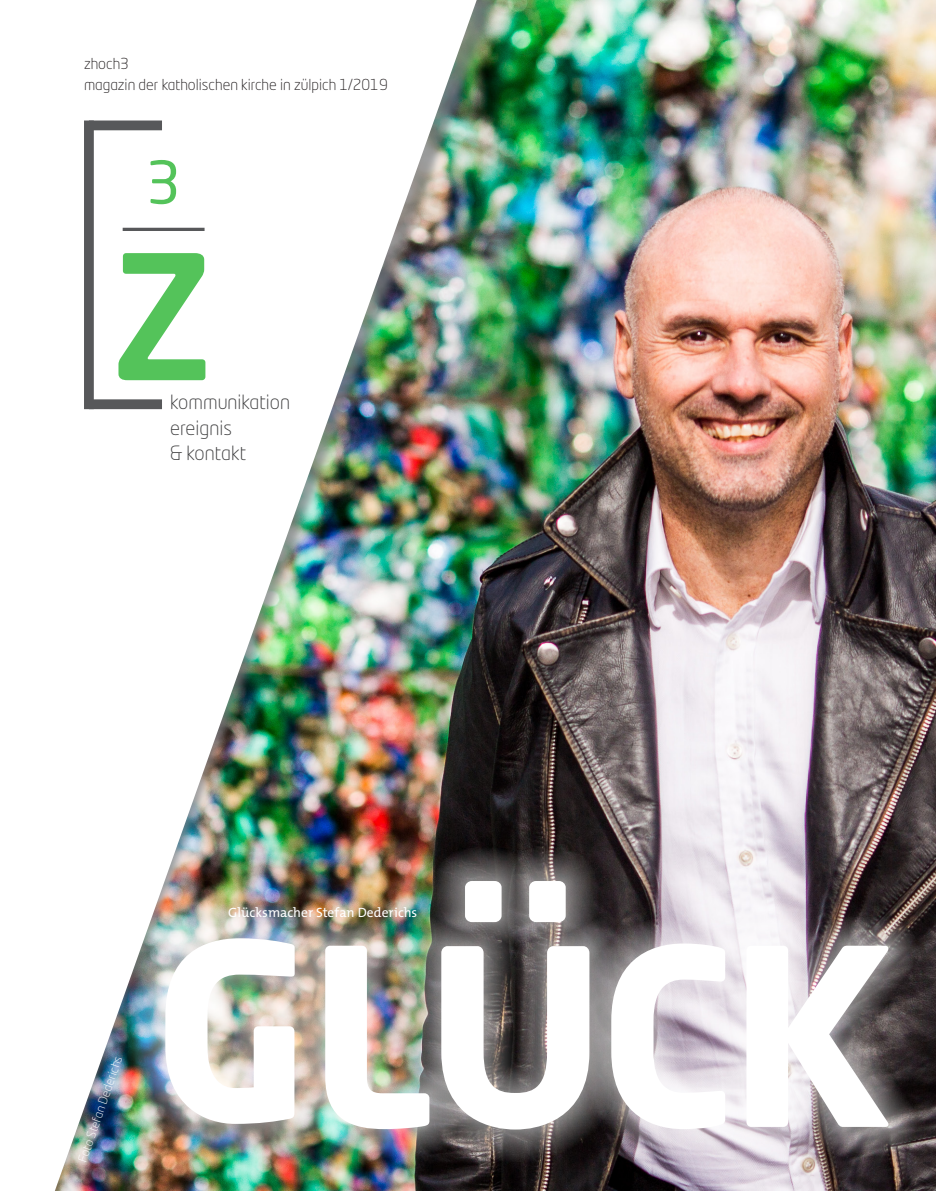
<style>
.page{position:relative;width:936px;height:1191px;background:#fff}
.page>*{position:absolute;margin:0;border:0;box-sizing:border-box;transform-origin:0 0}
.t1{font:500 320.4px "Neo Tech Pro";color:#fff}
.t2{font:700 243.75px "Neo Tech Pro";color:#fff}
.t3{font:500 171px "Neo Tech Pro";color:#54c35a}
.t4{font:58.5px "Neo Tech Pro";color:#54c35a}
.t5{font:300 19.5px "Neo Tech Pro";color:#3e3e3f}
.t6{font:300 15px "Neo Tech Pro";color:#231f20}
.Interview_Fragen{font:13.5px "The Mix";color:#fff}
.t7{font:300 12px "Neo Tech Pro";color:#fff}
</style>
<div class="page">
<img style="left:503px;top:0;width:432px;height:1191px">
<div style="left:0;top:0;width:503px;height:1191px;background:#808285;opacity:.75"></div>
<svg style="left:0;top:0;width:20px;height:1191px"></svg>
<img style="left:20px;top:0;width:456px;height:1191px">
<div style="left:89px;top:120px;width:73px;height:10px;background:#57585a"></div>
<div style="left:89px;top:399px;width:73px;height:10px;background:#57585a"></div>
<div style="left:84px;top:120px;width:10px;height:289px;background:#57585a"></div>
<hr style="left:123px;top:228px;width:81px;height:3px;background:#57585a">
<img style="left:332px;top:914px;width:586px;height:244px">
<img style="left:128px;top:900px;width:204px;height:261px">
<img style="left:407px;top:846px;width:216px;height:317px">
<p class="t6" style="left:84px;top:54px;width:46px">zhoch3</p>
<p class="t6" style="left:84px;top:75px;width:305px">magazin der katholischen kirche in zülpich 1/2019</p>
<p class="t4" style="left:146px;top:146px;width:37px">3</p>
<p class="t3" style="left:112px;top:209px;width:102px">Z</p>
<p class="t5" style="left:170px;top:390px;width:121px">kommunikation</p>
<p class="t5" style="left:170px;top:416px;width:63px">ereignis</p>
<p class="t5" style="left:170px;top:441px;width:77px">&amp; kontakt</p>
<p class="t7" style="left:75px;top:1159px;width:113px;rotate:-71deg">Foto Stefan Dederichs</p>
<p class="t1" style="left:422px;top:806px;width:188px">ü</p>
<p class="Interview_Fragen" style="left:228px;top:901px;width:190px">Glücksmacher Stefan Dederichs</p>
<p class="t2" style="left:153px;top:875px;width:159px">G</p>
<p class="t2" style="left:308px;top:880px;width:588px">L CK</p>
</div>
